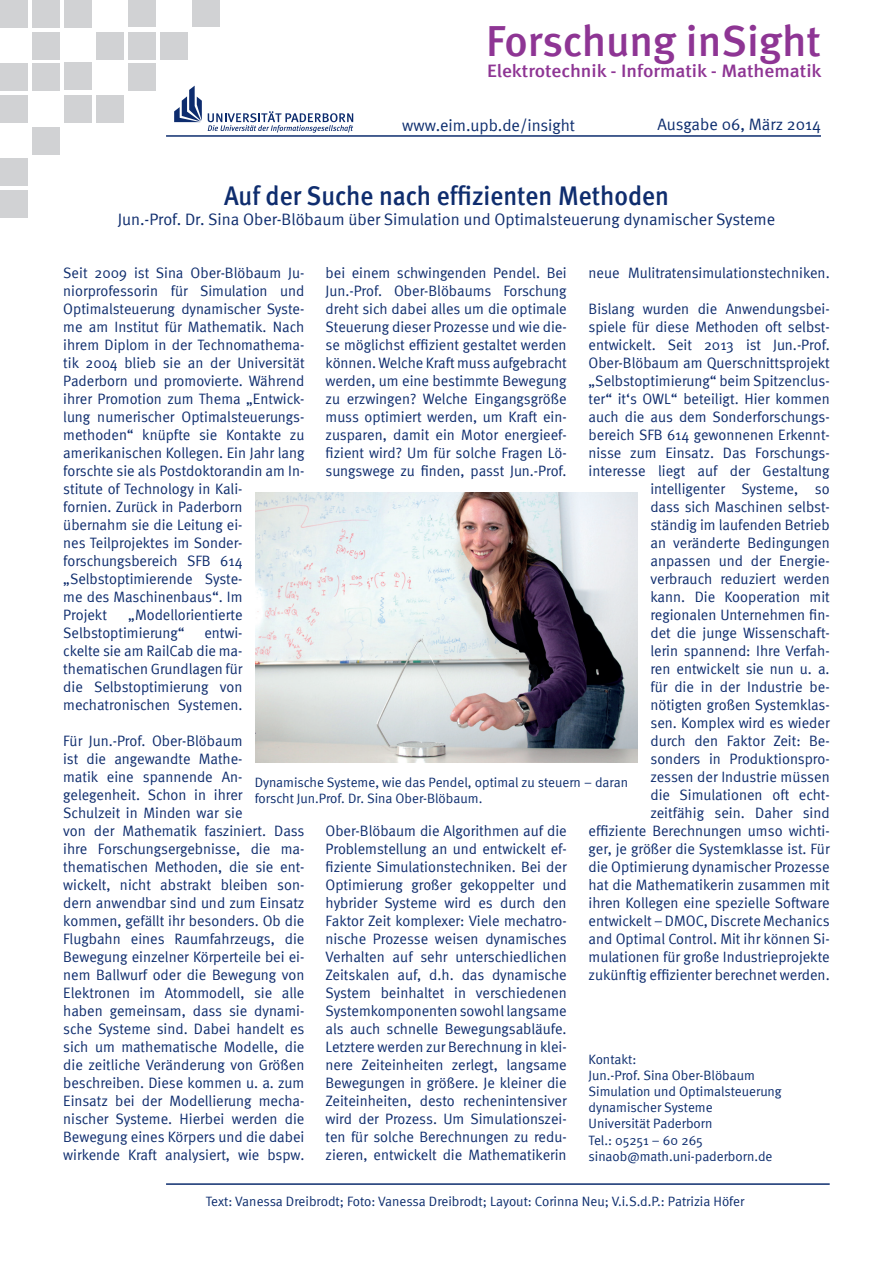
<style>
.page{position:relative;width:893px;height:1263px;background:#fff}
.page>*{position:absolute;margin:0;border:0;box-sizing:border-box;transform-origin:0 0}
.t1{font:500 43.5px "Meta";color:#8e3594}
.t2{font:500 27px "Meta";color:#0f2d6e;scale:.94 1}
.t3{font:500 18px "Meta";color:#8e3594;scale:1.08 1}
.t4{font:16.5px "Meta Normal";color:#0f2d6e}
.t5{font:16.5px "Meta Normal";color:#0d2d6e}
.t6{font:15px/18px "Meta Normal";color:#0f2d6e}
.t7{font:13.5px/16.2px "Meta Normal";color:#0d2d6e}
</style>
<div class="page">
<img style="left:255px;top:492px;width:383px;height:270px">
<hr style="left:166px;top:1183px;width:664px;height:2px;background:#0d2d6e">
<hr style="left:166px;top:135px;width:655px;height:2px;background:#0d2d6e">
<div style="left:65px;top:1px;width:27px;height:27px;background:#d1d2d4"></div>
<div style="left:33px;top:32px;width:27px;height:27px;background:#d1d2d4"></div>
<div style="left:33px;top:1px;width:27px;height:27px;background:#d1d2d4"></div>
<div style="left:0;top:1px;width:27px;height:27px;background:#d1d2d4"></div>
<div style="left:0;top:63px;width:27px;height:28px;background:#d1d2d4"></div>
<div style="left:128px;top:0;width:27px;height:27px;background:#d1d2d4"></div>
<div style="left:65px;top:63px;width:27px;height:27px;background:#d1d2d4"></div>
<div style="left:33px;top:63px;width:27px;height:28px;background:#d1d2d4"></div>
<div style="left:0;top:96px;width:27px;height:27px;background:#d1d2d4"></div>
<div style="left:128px;top:63px;width:27px;height:28px;background:#d1d2d4"></div>
<div style="left:192px;top:0;width:27px;height:27px;background:#d1d2d4"></div>
<div style="left:33px;top:127px;width:27px;height:27px;background:#d1d2d4"></div>
<div style="left:97px;top:96px;width:27px;height:27px;background:#d1d2d4"></div>
<div style="left:97px;top:32px;width:27px;height:27px;background:#d1d2d4"></div>
<div style="left:128px;top:32px;width:27px;height:27px;background:#d1d2d4"></div>
<div style="left:160px;top:32px;width:27px;height:27px;background:#d1d2d4"></div>
<div style="left:65px;top:96px;width:27px;height:27px;background:#d1d2d4"></div>
<div style="left:0;top:191px;width:27px;height:27px;background:#d1d2d4"></div>
<div style="left:0;top:159px;width:27px;height:27px;background:#d1d2d4"></div>
<svg style="left:208px;top:111px;width:145px;height:22px"></svg>
<svg style="left:174px;top:86px;width:28px;height:36px"></svg>
<h1 class="t1" style="left:486px;top:15px;width:336px">Forschung inSight</h1>
<p class="t3" style="left:487px;top:60px;width:311px">Elektrotechnik - Informatik - Mathematik</p>
<p class="t5" style="left:402px;top:116px;width:174px">www.eim.upb.de/insight</p>
<p class="t5" style="left:657px;top:115px;width:165px">Ausgabe 06, März 2014</p>
<h2 class="t2" style="left:224px;top:180px;width:475px">Auf der Suche nach effizienten Methoden</h2>
<p class="t4" style="left:118px;top:210px;width:659px">Jun.-Prof. Dr. Sina Ober-Blöbaum über Simulation und Optimalsteuerung dynamischer Systeme</p>
<p class="t6" style="left:63px;top:263px;width:243px">Seit 2009 ist Sina Ober-Blöbaum Ju&shy;niorprofessorin für Simulation und<br>Optimalsteuerung dynamischer Syste&shy;me am Institut für Mathematik. Nach ihrem Diplom in der Technomathema&shy;tik 2004 blieb sie an der Universität<br>Paderborn und promovierte. Während ihrer Promotion zum Thema „Entwick&shy;lung numerischer Optimalsteuerungs&shy;methoden“ knüpfte sie Kontakte zu amerikanischen Kollegen. Ein Jahr lang forschte sie als Postdoktorandin am In&shy;stitute of Technology in Kali-<br>fornien. Zurück in Paderborn übernahm sie die Leitung ei-<br>nes Teilprojektes im Sonder&shy;forschungsbereich SFB 614 „Selbstoptimierende Syste-<br>me des Maschinenbaus“. Im<br>Projekt</p>
<p class="t6" style="left:326px;top:263px;width:243px;text-align:justify">bei einem schwingenden Pendel. Bei Jun.-Prof. Ober-Blöbaums Forschung dreht sich dabei alles um die optimale Steuerung dieser Prozesse und wie die&shy;se möglichst effizient gestaltet werden können. Welche Kraft muss aufgebracht werden, um eine bestimmte Bewegung zu erzwingen? Welche Eingangsgröße muss optimiert werden, um Kraft ein&shy;zusparen, damit ein Motor energieef&shy;fizient wird? Um für solche Fragen Lö&shy;sungswege zu finden, passt Jun.-Prof.</p>
<p class="t6" style="left:589px;top:263px;width:243px">neue Mulitratensimulationstechniken.</p>
<p class="t6" style="left:589px;top:299px;width:243px;text-align:right">Bislang wurden die Anwendungsbei&shy;spiele für diese Methoden oft selbst&shy;entwickelt. Seit 2013 ist Jun.-Prof.<br>Ober-Blöbaum am Querschnittsprojekt „Selbstoptimierung“ beim Spitzenclus&shy;ter“ it‘s OWL“ beteiligt. Hier kommen auch die aus dem Sonderforschungs&shy;bereich SFB 614 gewonnenen Erkennt&shy;nisse zum Einsatz. Das Forschungs&shy;interesse liegt auf der Gestaltung intelligenter Systeme, so<br>dass sich Maschinen selbst-<br>ständig im laufenden Betrieb<br>an veränderte Bedingungen anpassen und der Energie&shy;verbrauch reduziert werden<br>kann. Die Kooperation mit regionalen Unternehmen fin-<br>det die junge Wissenschaft-<br>lerin spannend: Ihre Verfah-<br>ren entwickelt sie nun u. a.<br>für die in der Industrie be-<br>nötigten großen Systemklas-<br>sen. Komplex wird es wieder<br>durch den Faktor Zeit: Be-<br>sonders in Produktionspro-<br>zessen der Industrie müssen<br>die Simulationen oft echt-<br>zeitfähig sein. Daher sind<br>effiziente Berechnungen umso wichti&shy;ger, je größer die Systemklasse ist. Für die Optimierung dynamischer Prozesse hat die Mathematikerin zusammen mit ihren Kollegen eine spezielle Software entwickelt – DMOC, Discrete Mechanics and Optimal Control. Mit ihr können Si&shy;mulationen für große Industrieprojekte zukünftig effizienter berechnet werden.</p>
<p class="t6" style="left:63px;top:605px;width:181px;text-indent:65px">„Modellorientierte<br>Selbstoptimierung“</p>
<p class="t6" style="left:63px;top:623px;width:181px;text-align:justify;text-indent:141px">entwi&shy;ckelte sie am RailCab die ma&shy;thematischen Grundlagen für die Selbstoptimierung von mechatronischen Systemen.</p>
<p class="t6" style="left:63px;top:731px;width:243px">Für Jun.-Prof. Ober-Blöbaum<br>ist die angewandte Mathe-<br>matik eine spannende An&shy;gelegenheit. Schon in ihrer<br>Schulzeit in Minden war sie<br>von der Mathematik fasziniert. Dass ihre Forschungsergebnisse, die ma&shy;thematischen Methoden, die sie ent&shy;wickelt, nicht abstrakt bleiben son&shy;dern anwendbar sind und zum Einsatz kommen, gefällt ihr besonders. Ob die Flugbahn eines Raumfahrzeugs, die Bewegung einzelner Körperteile bei ei&shy;nem Ballwurf oder die Bewegung von Elektronen im Atommodell, sie alle haben gemeinsam, dass sie dynami&shy;sche Systeme sind. Dabei handelt es sich um mathematische Modelle, die die zeitliche Veränderung von Größen beschreiben. Diese kommen u. a. zum Einsatz bei der Modellierung mecha&shy;nischer Systeme. Hierbei werden die Bewegung eines Körpers und die dabei wirkende Kraft analysiert, wie bspw.</p>
<p class="t7" style="left:255px;top:774px;width:375px">Dynamische Systeme, wie das Pendel, optimal zu steuern – daran forscht Jun.Prof. Dr. Sina Ober-Blöbaum.</p>
<p class="t6" style="left:326px;top:821px;width:243px;text-align:justify">Ober-Blöbaum die Algorithmen auf die Problemstellung an und entwickelt ef&shy;fiziente Simulationstechniken. Bei der Optimierung großer gekoppelter und hybrider Systeme wird es durch den Faktor Zeit komplexer: Viele mechatro&shy;nische Prozesse weisen dynamisches Verhalten auf sehr unterschiedlichen Zeitskalen auf, d.h. das dynamische System beinhaltet in verschiedenen Systemkomponenten sowohl langsame als auch schnelle Bewegungsabläufe.<br>Letztere werden zur Berechnung in klei&shy;nere Zeiteinheiten zerlegt, langsame Bewegungen in größere. Je kleiner die Zeiteinheiten, desto rechenintensiver wird der Prozess. Um Simulationszei&shy;ten für solche Berechnungen zu redu&shy;zieren, entwickelt die Mathematikerin</p>
<p class="t7" style="left:589px;top:1051px;width:195px">Kontakt:<br>Jun.-Prof. Sina Ober-Blöbaum<br>Simulation und Optimalsteuerung dynamischer Systeme<br>Universität Paderborn<br>Tel.: 05251 – 60 265 sinaob@math.uni-paderborn.de</p>
<p class="t7" style="left:206px;top:1193px;width:540px">Text: Vanessa Dreibrodt; Foto: Vanessa Dreibrodt; Layout: Corinna Neu; V.i.S.d.P.: Patrizia Höfer</p>
</div>
